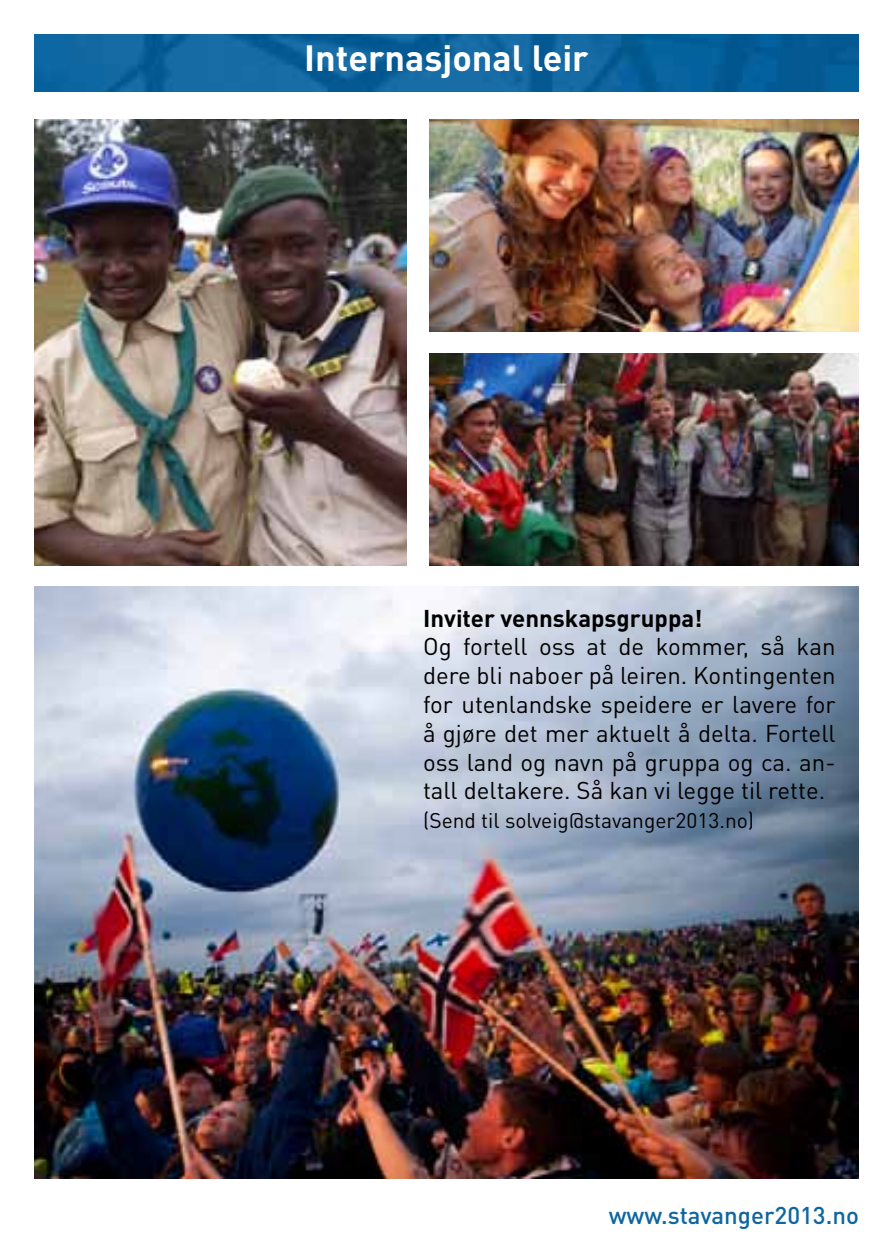
<style>
.page{position:relative;width:893px;height:1259px;background:#fff}
.page>*{position:absolute;margin:0;border:0;box-sizing:border-box;transform-origin:0 0}
.t1{font:700 36px "DINOT";color:#fff}
.t2{font:24px/28.8px "DINOT";color:#000;text-align:justify}
.t3{font:700 24px "DINOT";color:#000}
.t4{font:500 24px "DINOT";color:#0d66a1}
.t5{font:21px "DINOT";color:#000}
</style>
<div class="page">
<img style="left:34px;top:34px;width:825px;height:57px">
<img style="left:34px;top:587px;width:825px;height:591px">
<img style="left:34px;top:119px;width:372px;height:447px">
<img style="left:429px;top:119px;width:430px;height:213px">
<img style="left:429px;top:353px;width:430px;height:213px">
<h1 class="t1" style="left:304px;top:34px;width:286px">Internasjonal leir</h1>
<p class="t3" style="left:423px;top:601px;width:281px">Inviter vennskapsgruppa!</p>
<p class="t2" style="left:423px;top:631px;width:414px">Og fortell oss at de kommer, så kan dere bli naboer på leiren. Kontingenten for utenlandske speidere er lavere for å gjøre det mer aktuelt å delta. Fortell oss land og navn på gruppa og ca. an&shy;tall deltakere. Så kan vi legge til rette.</p>
<p class="t5" style="left:423px;top:806px;width:333px">(Send til solveig@stavanger2013.no)</p>
<p class="t4" style="left:609px;top:1198px;width:252px">www.stavanger2013.no</p>
</div>
